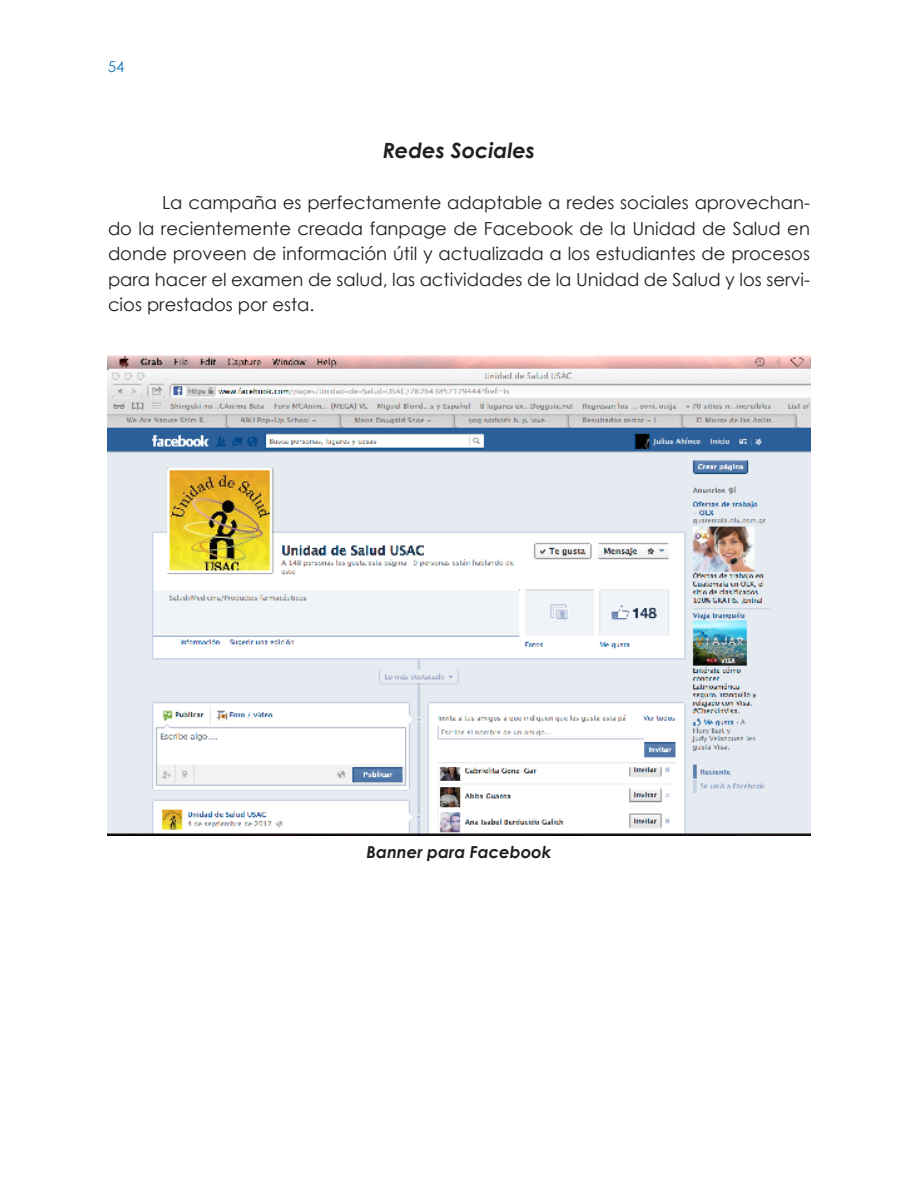
<style>
.page{position:relative;width:918px;height:1188px;background:#fff}
.page>*{position:absolute;margin:0;border:0;box-sizing:border-box;transform-origin:0 0}
.t1{font:italic 700 21px "Century Gothic";color:#231f20}
.t2{font:18px/25.5px "Century Gothic";color:#231f20;text-align:justify}
.t3{font:italic 700 16.5px "Century Gothic";color:#231f20}
.t4{font:15px "Century Gothic";color:#1779bf}
</style>
<div class="page">
<img style="left:108px;top:355px;width:702px;height:480px">
<p class="t4" style="left:108px;top:56px;width:18px">54</p>
<p class="t1" style="left:383px;top:135px;width:154px">Redes Sociales</p>
<p class="t2" style="left:108px;top:190px;width:704px;text-indent:54px">La campaña es perfectamente adaptable a redes sociales aprovechan&shy;do la recientemente creada fanpage de Facebook de la Unidad de Salud en donde proveen de información útil y actualizada a los estudiantes de procesos para hacer el examen de salud, las actividades de la Unidad de Salud y los servi&shy;cios prestados por esta.</p>
<p class="t3" style="left:367px;top:839px;width:186px">Banner para Facebook</p>
</div>
